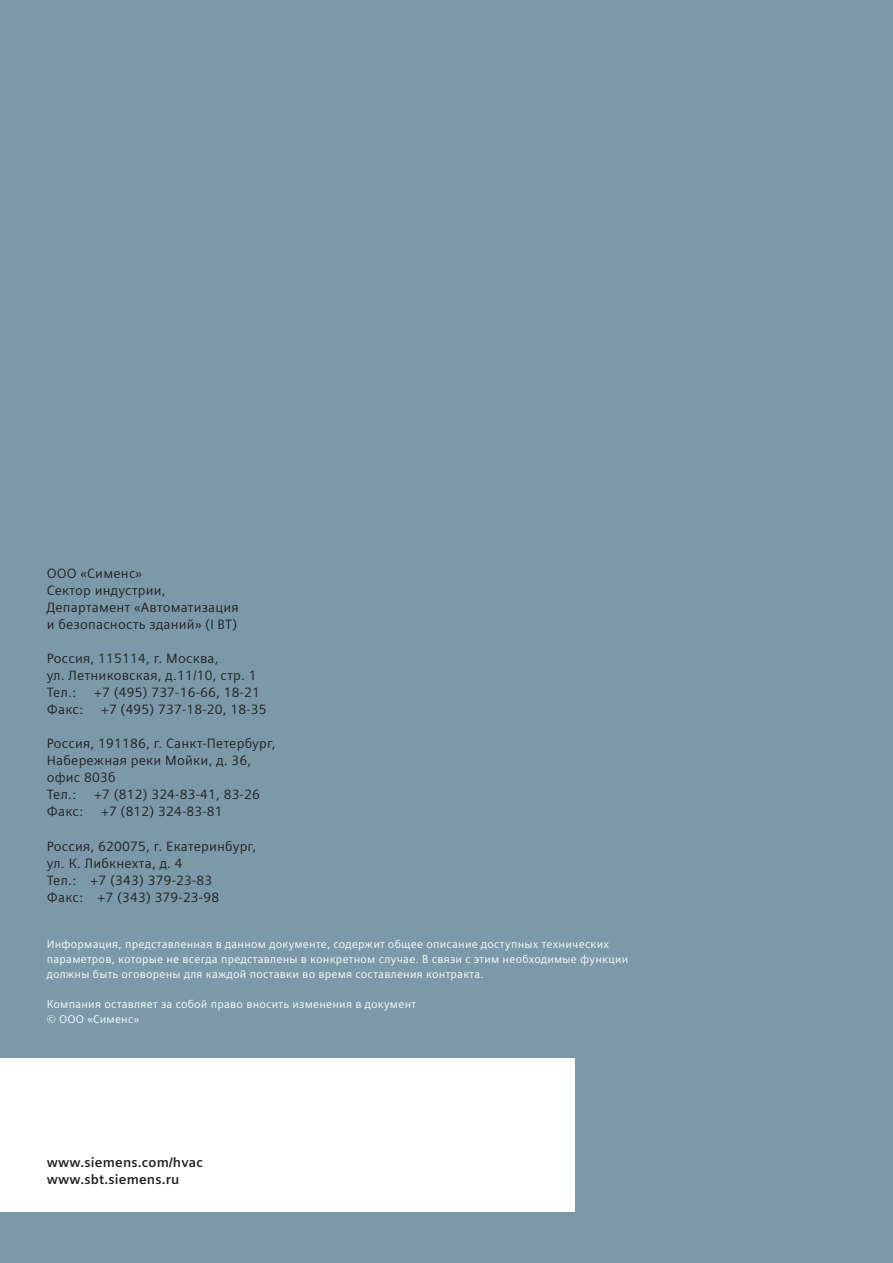
<style>
.page{position:relative;width:893px;height:1263px;background:#7b99a9}
.page>*{position:absolute;margin:0;border:0;box-sizing:border-box;transform-origin:0 0}
.t1{font:13.5px/17px "Siemens Sans OT";letter-spacing:.015em;color:#231f20}
.t2{font:700 13.5px/17px "Siemens Sans OT";letter-spacing:.015em;color:#231f20}
.t3{font:11.25px/14.9px "Siemens Sans OT";letter-spacing:.02em;color:#fff}
</style>
<div class="page">
<div style="left:0;top:1059px;width:574px;height:153px;background:#fff"></div>
<p class="t1" style="left:47px;top:566px;width:194px">ООО «Сименс»<br>Сектор индустрии,<br>Департамент «Автоматизация и безопасность зданий» (I BT)</p>
<p class="t1" style="left:47px;top:651px;width:211px">Россия, 115114, г. Москва,<br>ул. Летниковская, д.11/10, стр. 1<br>Тел.:</p>
<p class="t1" style="left:94px;top:685px;width:167px">+7 (495) 737-16-66, 18-21</p>
<p class="t1" style="left:47px;top:702px;width:38px">Факс:</p>
<p class="t1" style="left:101px;top:702px;width:167px">+7 (495) 737-18-20, 18-35</p>
<p class="t1" style="left:47px;top:736px;width:230px">Россия, 191186, г. Санкт-Петербург,<br>Набережная реки Мойки, д. 36, офис 803б<br>Тел.:</p>
<p class="t1" style="left:94px;top:787px;width:167px">+7 (812) 324-83-41, 83-26</p>
<p class="t1" style="left:47px;top:804px;width:38px">Факс:</p>
<p class="t1" style="left:101px;top:804px;width:123px">+7 (812) 324-83-81</p>
<p class="t1" style="left:47px;top:838px;width:211px">Россия, 620075, г. Екатеринбург, ул. К. Либкнехта, д. 4<br>Тел.: +7 (343) 379-23-83<br>Факс: +7 (343) 379-23-98</p>
<p class="t3" style="left:47px;top:938px;width:583px">Информация, представленная в данном документе, содержит общее описание доступных технических параметров, которые не всегда представлены в конкретном случае. В связи с этим необходимые функции должны быть оговорены для каждой поставки во время составления контракта.</p>
<p class="t3" style="left:47px;top:997px;width:371px">Компания оставляет за собой право вносить изменения в документ © ООО «Сименс»</p>
<p class="t2" style="left:47px;top:1155px;width:158px">www.siemens.com/hvac www.sbt.siemens.ru</p>
</div>
